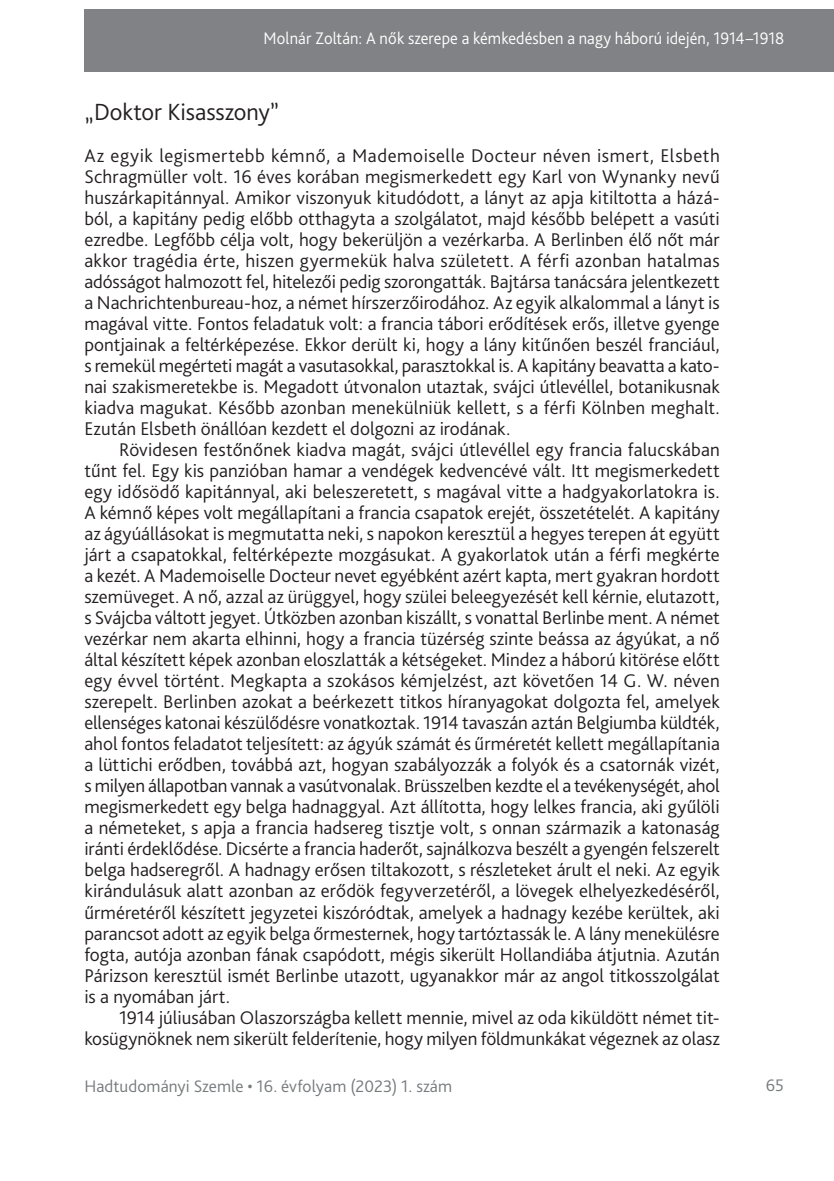
<style>
.page{position:relative;width:834px;height:1181px;background:#fff}
.page>*{position:absolute;margin:0;border:0;box-sizing:border-box;transform-origin:0 0}
._1_1_1__Head{font:300 24.5px "Bliss Pro";color:#231f20}
._1__Body{font:300 19.25px/21px "Bliss Pro";color:#231f20;text-align:justify}
._2__Body_1st_paragra{font:300 19.25px/21px "Bliss Pro";color:#231f20;text-align:justify}
.t1{font:300 17.5px "Bliss Pro";letter-spacing:.005em;color:#fff;scale:.95 1}
.t2{font:300 17.5px "Bliss Pro";letter-spacing:.005em;color:#767a7c}
</style>
<div class="page">
<div style="left:84px;top:9px;width:749px;height:63px;background:#808285"></div>
<p class="t1" style="left:263px;top:27px;width:549px">Molnár Zoltán: A nők szerepe a kémkedésben a nagy háború idején, 1914–1918</p>
<p class="_1_1_1__Head" style="left:84px;top:97px;width:196px">„Doktor Kisasszony”</p>
<p class="_2__Body_1st_paragra" style="left:84px;top:145px;width:637px">Az egyik legismertebb kémnő, a Mademoiselle Docteur néven ismert, Elsbeth Schragmüller volt. 16 éves korában megismerkedett egy Karl von Wynanky nevű huszárkapitánnyal. Amikor viszonyuk kitudódott, a lányt az apja kitiltotta a házá&shy;ból, a kapitány pedig előbb otthagyta a szolgálatot, majd később belépett a vasúti ezredbe. Legfőbb célja volt, hogy bekerüljön a vezérkarba. A Berlinben élő nőt már akkor tragédia érte, hiszen gyermekük halva született. A férfi azonban hatalmas adósságot halmozott fel, hitelezői pedig szorongatták. Bajtársa tanácsára jelentkezett a Nachrichtenbureau-hoz, a német hírszerzőirodához. Az egyik alkalommal a lányt is magával vitte. Fontos feladatuk volt: a francia tábori erődítések erős, illetve gyenge pontjainak a feltérképezése. Ekkor derült ki, hogy a lány kitűnően beszél franciául, s remekül megérteti magát a vasutasokkal, parasztokkal is. A kapitány beavatta a kato&shy;nai szakismeretekbe is. Megadott útvonalon utaztak, svájci útlevéllel, botanikusnak kiadva magukat. Később azonban menekülniük kellett, s a férfi Kölnben meghalt.<br>Ezután Elsbeth önállóan kezdett el dolgozni az irodának.</p>
<p class="_1__Body" style="left:84px;top:439px;width:637px;text-indent:35px">Rövidesen festőnőnek kiadva magát, svájci útlevéllel egy francia falucskában tűnt fel. Egy kis panzióban hamar a vendégek kedvencévé vált. Itt megismerkedett egy idősödő kapitánnyal, aki beleszeretett, s magával vitte a hadgyakorlatokra is.<br>A kémnő képes volt megállapítani a francia csapatok erejét, összetételét. A kapitány az ágyúállásokat is megmutatta neki, s napokon keresztül a hegyes terepen át együtt járt a csapatokkal, feltérképezte mozgásukat. A gyakorlatok után a férfi megkérte a kezét. A Mademoiselle Docteur nevet egyébként azért kapta, mert gyakran hordott szemüveget. A nő, azzal az ürüggyel, hogy szülei beleegyezését kell kérnie, elutazott, s Svájcba váltott jegyet. Útközben azonban kiszállt, s vonattal Berlinbe ment. A német vezérkar nem akarta elhinni, hogy a francia tüzérség szinte beássa az ágyúkat, a nő által készített képek azonban eloszlatták a kétségeket. Mindez a háború kitörése előtt egy évvel történt. Megkapta a szokásos kémjelzést, azt követően 14 G. W. néven szerepelt. Berlinben azokat a beérkezett titkos híranyagokat dolgozta fel, amelyek ellenséges katonai készülődésre vonatkoztak. 1914 tavaszán aztán Belgiumba küldték, ahol fontos feladatot teljesített: az ágyúk számát és űrméretét kellett megállapítania a lüttichi erődben, továbbá azt, hogyan szabályozzák a folyók és a csatornák vizét, s milyen állapotban vannak a vasútvonalak. Brüsszelben kezdte el a tevékenységét, ahol megismerkedett egy belga hadnaggyal. Azt állította, hogy lelkes francia, aki gyűlöli a németeket, s apja a francia hadsereg tisztje volt, s onnan származik a katonaság iránti érdeklődése. Dicsérte a francia haderőt, sajnálkozva beszélt a gyengén felszerelt belga hadseregről. A hadnagy erősen tiltakozott, s részleteket árult el neki. Az egyik kirándulásuk alatt azonban az erődök fegyverzetéről, a lövegek elhelyezkedéséről, űrméretéről készített jegyzetei kiszóródtak, amelyek a hadnagy kezébe kerültek, aki parancsot adott az egyik belga őrmesternek, hogy tartóztassák le. A lány menekülésre fogta, autója azonban fának csapódott, mégis sikerült Hollandiába átjutnia. Azután Párizson keresztül ismét Berlinbe utazott, ugyanakkor már az angol titkosszolgálat is a nyomában járt.</p>
<p class="_1__Body" style="left:84px;top:1006px;width:636px;text-align:right">1914 júliusában Olaszországba kellett mennie, mivel az oda kiküldött német tit&shy;kosügynöknek nem sikerült felderítenie, hogy milyen földmunkákat végeznek az olasz</p>
<p class="t2" style="left:84px;top:1075px;width:369px">Hadtudományi Szemle • 16. évfolyam (2023) 1. szám</p>
<p class="t2" style="left:765px;top:1074px;width:20px">65</p>
</div>
